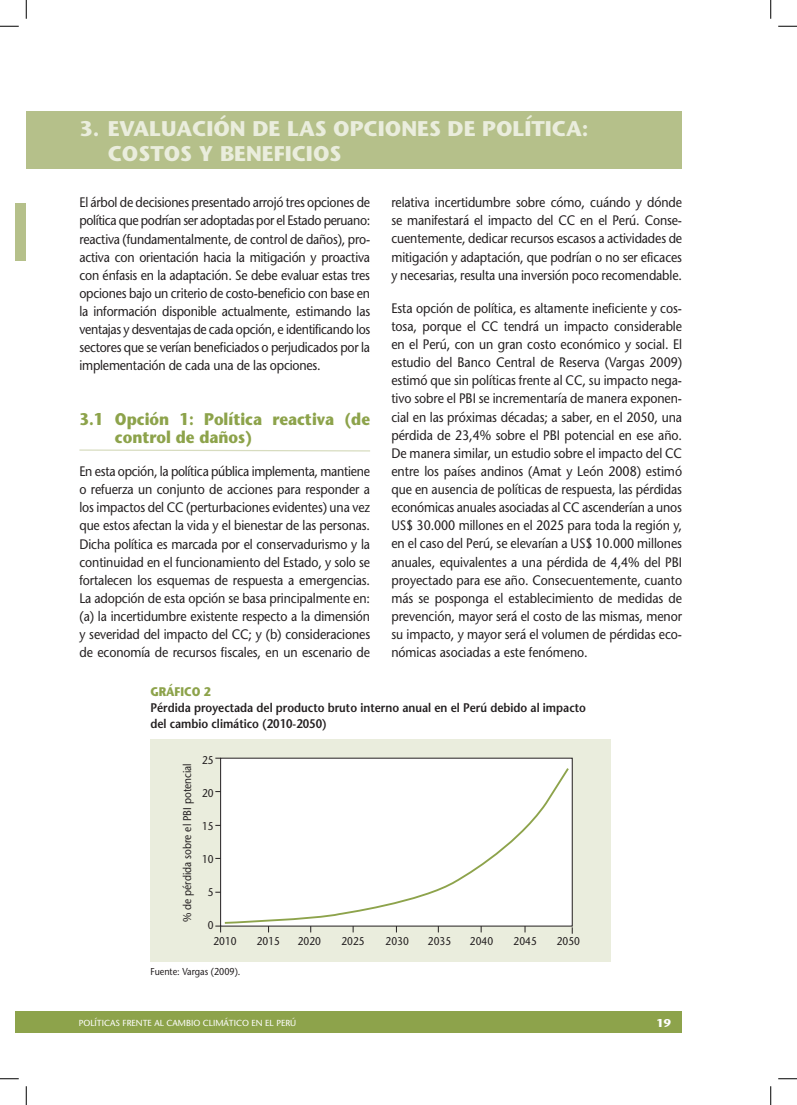
<style>
.page{position:relative;width:797px;height:1105px;background:#fff}
.page>*{position:absolute;margin:0;border:0;box-sizing:border-box;transform-origin:0 0}
.t1{font:700 21.25px/25px "Stone Sans";color:#eaeddd}
.t2{font:700 16.88px/18.1px "Stone Sans";color:#8da34b;scale:.9 1}
.t3{font:13.75px/18.1px "Stone Sans";letter-spacing:-.01em;color:#231f20;text-align:justify;scale:.9 1}
.t4{font:600 12.5px/16.2px "Stone Sans";color:#231f20;scale:.9 1}
.t5{font:700 12.5px "Stone Sans";color:#8da34b;scale:.9 1}
.t6{font:11.25px/16.2px "Stone Sans";color:#231f20;scale:.9 1}
.t7{font:700 11.25px "Stone Sans";color:#fff}
.t8{font:10px "Stone Sans";color:#231f20;scale:.9 1}
.t9{font:8.75px "Stone Sans";color:#fff}
</style>
<div class="page">
<div style="left:16px;top:1011px;width:10px;height:22px;background:#8da34b"></div>
<div style="left:26px;top:1011px;width:655px;height:22px;background:#8da34b"></div>
<div style="left:16px;top:203px;width:10px;height:58px;background:#b5c08a"></div>
<div style="left:26px;top:111px;width:656px;height:58px;background:#b5c08a"></div>
<div style="left:150px;top:739px;width:461px;height:222px;background:#eaeddd"></div>
<div style="left:221px;top:758px;width:351px;height:168px;background:#fff"></div>
<svg style="left:224px;top:768px;width:345px;height:156px"></svg>
<svg style="left:79px;top:449px;width:291px;height:3px"></svg>
<svg style="left:0;top:25px;width:19px;height:2px"></svg>
<svg style="left:778px;top:25px;width:19px;height:2px"></svg>
<svg style="left:0;top:1078px;width:19px;height:1px"></svg>
<svg style="left:778px;top:1078px;width:19px;height:1px"></svg>
<svg style="left:25px;top:0;width:2px;height:19px"></svg>
<svg style="left:25px;top:1086px;width:2px;height:19px"></svg>
<svg style="left:770px;top:0;width:1px;height:19px"></svg>
<svg style="left:770px;top:1086px;width:1px;height:19px"></svg>
<h1 class="t1" style="left:108px;top:115px;width:482px;text-indent:-28px">3. Evaluación de las opciones de política: costos y beneficios</h1>
<p class="t3" style="left:79px;top:193px;width:325px">El árbol de decisiones presentado arrojó tres opciones de política que podrían ser adoptadas por el Estado peruano: reactiva (fundamentalmente, de control de daños), pro&shy;activa con orientación hacia la mitigación y proactiva con énfasis en la adaptación. Se debe evaluar estas tres opciones bajo un criterio de costo-beneficio con base en la información disponible actualmente, estimando las ventajas y desventajas de cada opción, e identificando los sectores que se verían beneficiados o perjudicados por la implementación de cada una de las opciones.</p>
<p class="t2" style="left:115px;top:410px;width:285px;text-indent:-35px">3.1 Opción 1: Política reactiva (de control de daños)</p>
<p class="t3" style="left:79px;top:462px;width:324px">En esta opción, la política pública implementa, mantiene o refuerza un conjunto de acciones para responder a los impactos del CC (perturbaciones evidentes) una vez que estos afectan la vida y el bienestar de las personas.<br>Dicha política es marcada por el conservadurismo y la continuidad en el funcionamiento del Estado, y solo se fortalecen los esquemas de respuesta a emergencias.<br>La adopción de esta opción se basa principalmente en: (a) la incertidumbre existente respecto a la dimensión y severidad del impacto del CC; y (b) consideraciones de economía de recursos fiscales, en un escenario de</p>
<p class="t3" style="left:391px;top:193px;width:324px">relativa incertidumbre sobre cómo, cuándo y dónde se manifestará el impacto del CC en el Perú. Conse&shy;cuentemente, dedicar recursos escasos a actividades de mitigación y adaptación, que podrían o no ser eficaces y necesarias, resulta una inversión poco recomendable.</p>
<p class="t3" style="left:391px;top:299px;width:324px">Esta opción de política, es altamente ineficiente y cos&shy;tosa, porque el CC tendrá un impacto considerable en el Perú, con un gran costo económico y social. El estudio del Banco Central de Reserva (Vargas 2009) estimó que sin políticas frente al CC, su impacto nega&shy;tivo sobre el PBI se incrementaría de manera exponen&shy;cial en las próximas décadas; a saber, en el 2050, una pérdida de 23,4% sobre el PBI potencial en ese año.<br>De manera similar, un estudio sobre el impacto del CC entre los países andinos (Amat y León 2008) estimó que en ausencia de políticas de respuesta, las pérdidas económicas anuales asociadas al CC ascenderían a unos US$ 30.000 millones en el 2025 para toda la región y, en el caso del Perú, se elevarían a US$ 10.000 millones anuales, equivalentes a una pérdida de 4,4% del PBI proyectado para ese año. Consecuentemente, cuanto más se posponga el establecimiento de medidas de prevención, mayor será el costo de las mismas, menor su impacto, y mayor será el volumen de pérdidas eco&shy;nómicas asociadas a este fenómeno.</p>
<p class="t5" style="left:150px;top:683px;width:9px">GRÁFICO</p>
<p class="t5" style="left:204px;top:683px;width:9px">2</p>
<p class="t4" style="left:150px;top:699px;width:485px">Pérdida proyectada del producto bruto interno anual en el Perú debido al impacto del cambio climático (2010-2050)</p>
<p class="t6" style="left:179px;top:922px;width:178px;rotate:-90deg">% de pérdida sobre el PBI potencial</p>
<p class="t6" style="left:202px;top:751px;width:14px">25</p>
<p class="t6" style="left:202px;top:785px;width:14px">20</p>
<p class="t6" style="left:202px;top:818px;width:14px">15</p>
<p class="t6" style="left:202px;top:851px;width:14px">10</p>
<p class="t6" style="left:208px;top:884px;width:8px">5</p>
<p class="t6" style="left:213px;top:917px;width:27px;text-indent:-6px">0<br>2010</p>
<p class="t8" style="left:150px;top:966px;width:102px">Fuente: Vargas (2009).</p>
<p class="t6" style="left:257px;top:933px;width:27px">2015</p>
<p class="t6" style="left:298px;top:933px;width:27px">2020</p>
<p class="t6" style="left:341px;top:933px;width:27px">2025</p>
<p class="t6" style="left:385px;top:933px;width:27px">2030</p>
<p class="t6" style="left:428px;top:933px;width:27px">2035</p>
<p class="t6" style="left:470px;top:933px;width:27px">2040</p>
<p class="t6" style="left:513px;top:933px;width:27px">2045</p>
<p class="t6" style="left:557px;top:933px;width:27px">2050</p>
<p class="t9" style="left:79px;top:1017px;width:24px">pol íticas</p>
<p class="t9" style="left:122px;top:1017px;width:6px">frente</p>
<p class="t9" style="left:154px;top:1017px;width:19px">al cambio</p>
<p class="t9" style="left:203px;top:1017px;width:6px">clim</p>
<p class="t9" style="left:223px;top:1017px;width:12px">ático</p>
<p class="t9" style="left:251px;top:1017px;width:46px">en el Perú</p>
<p class="t7" style="left:656px;top:1015px;width:16px">19</p>
</div>
